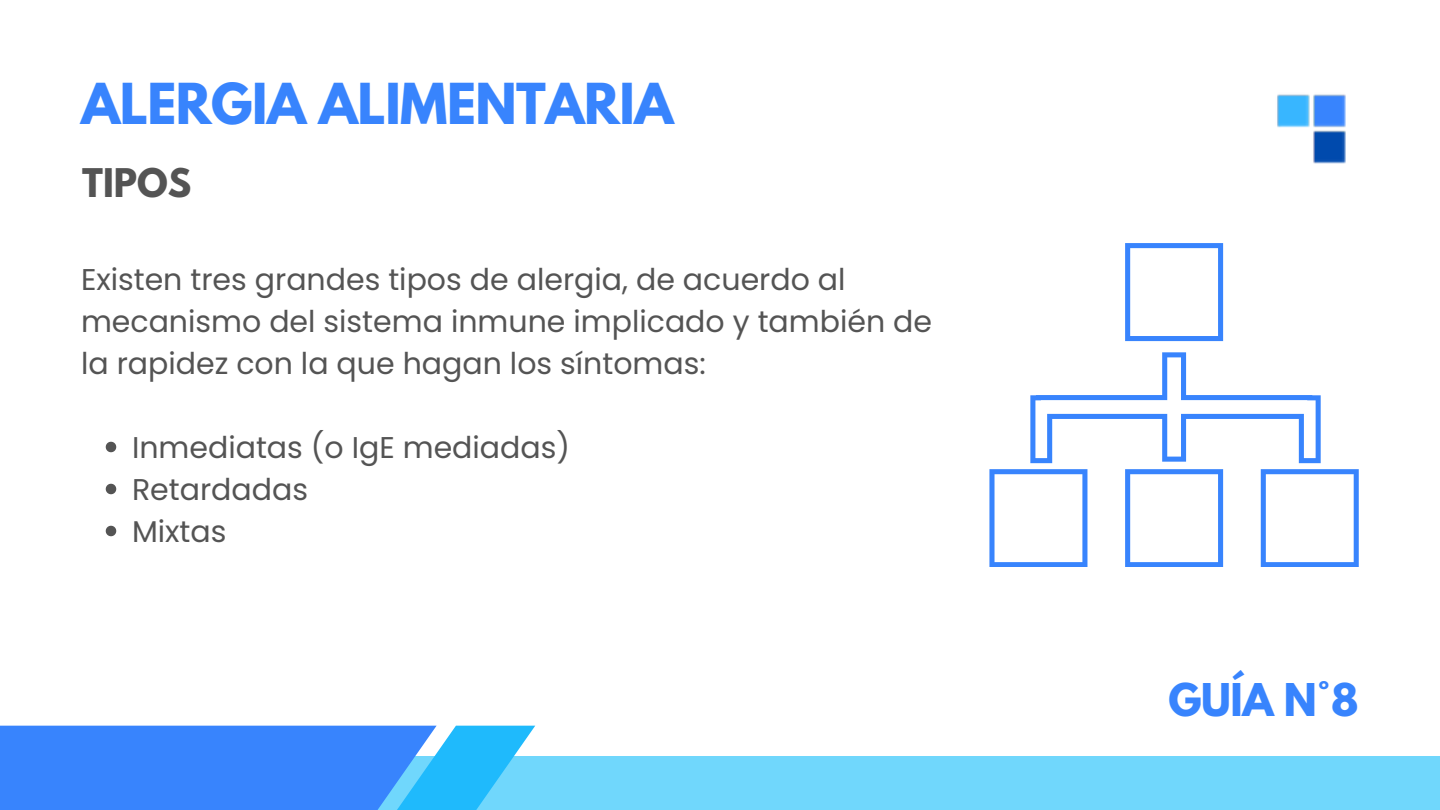
<style>
.page{position:relative;width:1440px;height:810px;background:#fff}
.page>*{position:absolute;margin:0;border:0;box-sizing:border-box;transform-origin:0 0}
.t1{font:700 50px "League Spartan";letter-spacing:-.01em;color:#3884fd}
.t2{font:700 40px "League Spartan";color:#3884fd}
.t3{font:700 35px "League Spartan";color:#545454}
.t4{font:30px/42px "Poppins";color:#545454}
</style>
<div class="page">
<svg style="left:106px;top:442px;width:10px;height:10px"></svg>
<svg style="left:106px;top:484px;width:10px;height:10px"></svg>
<svg style="left:106px;top:526px;width:10px;height:10px"></svg>
<div style="left:288px;top:757px;width:1152px;height:53px;background:#70d7fc"></div>
<svg style="left:0;top:726px;width:535px;height:84px;background:#3c94fc"></svg>
<img style="left:1223px;top:94px;width:123px;height:164px">
<svg style="left:1125px;top:243px;width:98px;height:98px"></svg>
<svg style="left:1125px;top:469px;width:98px;height:98px"></svg>
<svg style="left:989px;top:469px;width:98px;height:98px"></svg>
<svg style="left:1261px;top:469px;width:98px;height:98px"></svg>
<svg style="left:1030px;top:352px;width:291px;height:111px"></svg>
<p class="t1" style="left:81px;top:79px;width:594px">ALERGIA ALIMENTARIA</p>
<p class="t3" style="left:82px;top:166px;width:111px">TIPOS</p>
<p class="t4" style="left:81px;top:258px;width:853px">Existen tres grandes tipos de alergia, de acuerdo al mecanismo del sistema inmune implicado y también de la rapidez con la que hagan los síntomas:</p>
<p class="t4" style="left:132px;top:426px;width:440px">Inmediatas (o IgE mediadas)</p>
<p class="t4" style="left:132px;top:468px;width:178px">Retardadas</p>
<p class="t4" style="left:132px;top:510px;width:96px">Mixtas</p>
<p class="t2" style="left:1168px;top:680px;width:192px">GUÍA N°8</p>
</div>
